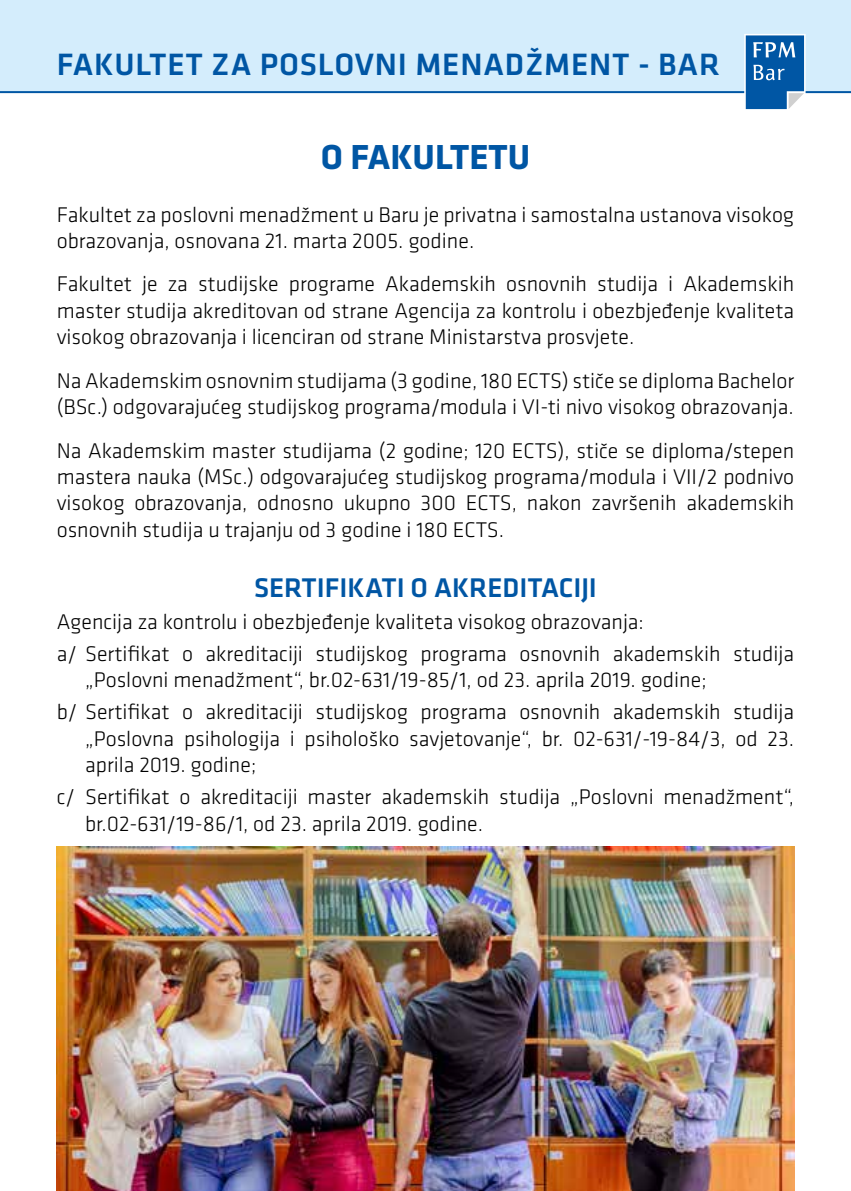
<style>
.page{position:relative;width:851px;height:1191px;background:#fff}
.page>*{position:absolute;margin:0;border:0;box-sizing:border-box;transform-origin:0 0}
.t1{font:700 36px "Klavika";color:#0056a4}
.t2{font:500 32px "Klavika";letter-spacing:.025em;color:#0056a4}
.t3{font:500 28px "Klavika";color:#0056a4}
.t4{font:300 22px/26.4px "Klavika";color:#000}
</style>
<div class="page">
<div style="left:0;top:0;width:850px;height:92px;background:#d4edfc"></div>
<hr style="left:0;top:91px;width:850px;height:2px;background:#0056a4">
<svg style="left:744px;top:34px;width:61px;height:76px"></svg>
<svg style="left:745px;top:35px;width:58px;height:74px;background:#2c73b3"></svg>
<img style="left:57px;top:846px;width:737px;height:345px">
<h2 class="t2" style="left:57px;top:47px;width:664px">FAKULTET ZA POSLOVNI MENADŽMENT - BAR</h2>
<h1 class="t1" style="left:321px;top:137px;width:211px">O FAKULTETU</h1>
<p class="t4" style="left:57px;top:201px;width:739px">Fakultet za poslovni menadžment u Baru je privatna i samostalna ustanova visokog obrazovanja, osnovana 21. marta 2005. godine.</p>
<p class="t4" style="left:57px;top:271px;width:739px;text-align:justify">Fakultet je za studijske programe Akademskih osnovnih studija i Akademskih master studija akreditovan od strane Agencija za kontrolu i obezbjeđenje kvaliteta visokog obrazovanja i licenciran od strane Ministarstva prosvjete.</p>
<p class="t4" style="left:57px;top:367px;width:739px">Na Akademskim osnovnim studijama (3 godine, 180 ECTS) stiče se diploma Bachelor (BSc.) odgovarajućeg studijskog programa/modula i VI-ti nivo visokog obrazovanja.</p>
<p class="t4" style="left:57px;top:437px;width:739px;text-align:justify">Na Akademskim master studijama (2 godine; 120 ECTS), stiče se diploma/stepen mastera nauka (MSc.) odgovarajućeg studijskog programa/modula i VII/2 podnivo visokog obrazovanja, odnosno ukupno 300 ECTS, nakon završenih akademskih osnovnih studija u trajanju od 3 godine i 180 ECTS.</p>
<p class="t3" style="left:254px;top:572px;width:344px">SERTIFIKATI O AKREDITACIJI</p>
<p class="t4" style="left:57px;top:606px;width:738px;line-height:32px">Agencija za kontrolu i obezbjeđenje kvaliteta visokog obrazovanja:<br>a/ Sertifikat o akreditaciji studijskog programa osnovnih akademskih studija</p>
<p class="t4" style="left:57px;top:664px;width:738px;line-height:32px;text-indent:28px">„Poslovni menadžment“, br.02-631/19-85/1, od 23. aprila 2019. godine;<br>b/ Sertifikat o akreditaciji studijskog programa osnovnih akademskih studija</p>
<p class="t4" style="left:85px;top:725px;width:710px">„Poslovna psihologija i psihološko savjetovanje“, br. 02-631/-19-84/3, od 23. aprila 2019. godine;</p>
<p class="t4" style="left:85px;top:784px;width:710px;text-indent:-28px">c/ Sertifikat o akreditaciji master akademskih studija „Poslovni menadžment“, br.02-631/19-86/1, od 23. aprila 2019. godine.</p>
</div>
